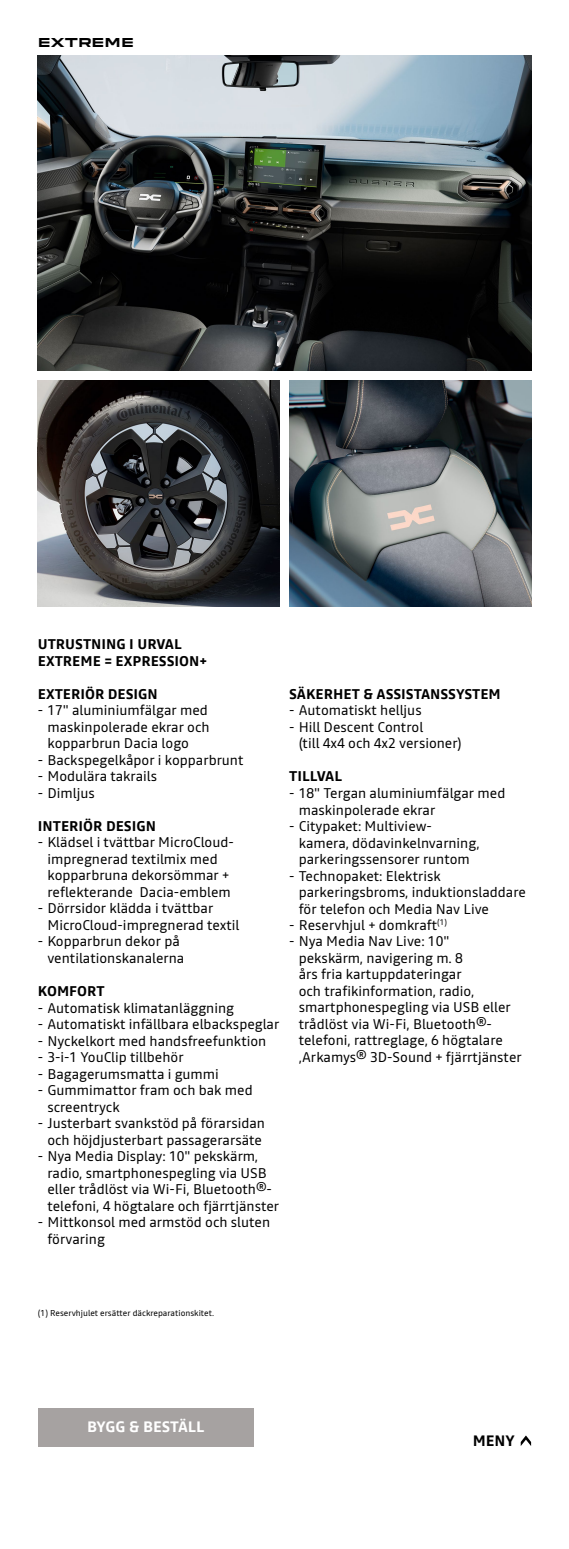
<style>
.page{position:relative;width:569px;height:1549px;background:#fff}
.page>*{position:absolute;margin:0;border:0;box-sizing:border-box;transform-origin:0 0}
.t1{font:700 15px "Read";color:#fff}
.t2{font:700 15px "Read";color:#000}
.t3{font:14px/16.5px "Read";color:#000}
.t4{font:700 14px/16.5px "Read";color:#000}
.t5{font:700 12px "Dacia Block Extended";color:#000}
.t6{font:8.5px "Read";color:#000}
</style>
<div class="page">
<img style="left:38px;top:380px;width:241px;height:226px">
<img style="left:289px;top:380px;width:241px;height:226px">
<img style="left:38px;top:56px;width:492px;height:314px">
<div style="left:38px;top:1407px;width:215px;height:38px;background:#a6a2a1"></div>
<svg style="left:520px;top:1435px;width:10px;height:10px"></svg>
<p class="t5" style="left:38px;top:36px;width:97px">EXTREME</p>
<p class="t4" style="left:38px;top:636px;width:171px">UTRUSTNING I URVAL<br>EXTREME = EXPRESSION+</p>
<p class="t4" style="left:38px;top:685px;width:121px">EXTERIÖR DESIGN</p>
<p class="t3" style="left:47px;top:702px;width:164px;text-indent:-10px">- 17" aluminiumfälgar med maskinpolerade ekrar och kopparbrun Dacia logo</p>
<p class="t3" style="left:38px;top:751px;width:207px">- Backspegelkåpor i kopparbrunt</p>
<p class="t3" style="left:38px;top:768px;width:121px">- Modulära takrails</p>
<p class="t3" style="left:38px;top:784px;width:58px">- Dimljus</p>
<p class="t4" style="left:38px;top:817px;width:119px">INTERIÖR DESIGN</p>
<p class="t3" style="left:38px;top:834px;width:197px;text-align:center">- Klädsel i tvättbar MicroCloud&shy;impregnerad textilmix med kopparbruna dekorsömmar + reflekterande Dacia-emblem</p>
<p class="t3" style="left:47px;top:900px;width:193px;text-indent:-10px">- Dörrsidor klädda i tvättbar<br>MicroCloud-impregnerad textil</p>
<p class="t3" style="left:47px;top:933px;width:138px;text-indent:-10px">- Kopparbrun dekor på ventilationskanalerna</p>
<p class="t4" style="left:38px;top:982px;width:68px">KOMFORT</p>
<p class="t3" style="left:38px;top:999px;width:198px">- Automatisk klimatanläggning</p>
<p class="t3" style="left:38px;top:1015px;width:243px">- Automatiskt infällbara elbackspeglar</p>
<p class="t3" style="left:38px;top:1032px;width:230px">- Nyckelkort med handsfreefunktion</p>
<p class="t3" style="left:38px;top:1048px;width:147px">- 3-i-1 YouClip tillbehör</p>
<p class="t3" style="left:38px;top:1065px;width:182px">- Bagagerumsmatta i gummi</p>
<p class="t3" style="left:47px;top:1081px;width:207px;text-indent:-10px">- Gummimattor fram och bak med screentryck</p>
<p class="t3" style="left:38px;top:1114px;width:228px;text-align:center">- Justerbart svankstöd på förarsidan och höjdjusterbart passagerarsäte</p>
<p class="t3" style="left:47px;top:1147px;width:233px;text-indent:-10px">- Nya Media Display: 10" pekskärm, radio, smartphonespegling via USB eller trådlöst via Wi-Fi, Bluetooth®- telefoni, 4 högtalare och fjärrtjänster</p>
<p class="t3" style="left:47px;top:1213px;width:224px;text-indent:-10px">- Mittkonsol med armstöd och sluten förvaring</p>
<p class="t4" style="left:289px;top:685px;width:213px">SÄKERHET &amp; ASSISTANSSYSTEM</p>
<p class="t3" style="left:289px;top:702px;width:134px">- Automatiskt helljus</p>
<p class="t3" style="left:298px;top:718px;width:164px;text-indent:-10px">- Hill Descent Control<br>(till 4x4 och 4x2 versioner)</p>
<p class="t4" style="left:289px;top:768px;width:54px">TILLVAL</p>
<p class="t3" style="left:298px;top:784px;width:208px;text-indent:-10px">- 18" Tergan aluminiumfälgar med maskinpolerade ekrar</p>
<p class="t3" style="left:298px;top:817px;width:182px;text-indent:-10px">- Citypaket: Multiview&shy;kamera, dödavinkelnvarning, parkeringssensorer runtom</p>
<p class="t3" style="left:298px;top:867px;width:228px;text-indent:-10px">- Technopaket: Elektrisk parkeringsbroms, induktionsladdare för telefon och Media Nav Live</p>
<p class="t3" style="left:289px;top:916px;width:159px">- Reservhjul + domkraft<sup>(1)</sup></p>
<p class="t3" style="left:298px;top:933px;width:224px;text-indent:-10px">- Nya Media Nav Live: 10"<br>pekskärm, navigering m. 8<br>års fria kartuppdateringar<br>och trafikinformation, radio, smartphonespegling via USB eller trådlöst via Wi-Fi, Bluetooth®- telefoni, rattreglage, 6 högtalare ,Arkamys® 3D-Sound + fjärrtjänster</p>
<p class="t6" style="left:38px;top:1306px;width:177px">(1) Reservhjulet ersätter däckreparationskitet.</p>
<p class="t1" style="left:87px;top:1416px;width:119px">BYGG &amp; BESTÄLL</p>
<p class="t2" style="left:472px;top:1430px;width:44px">MENY</p>
</div>
